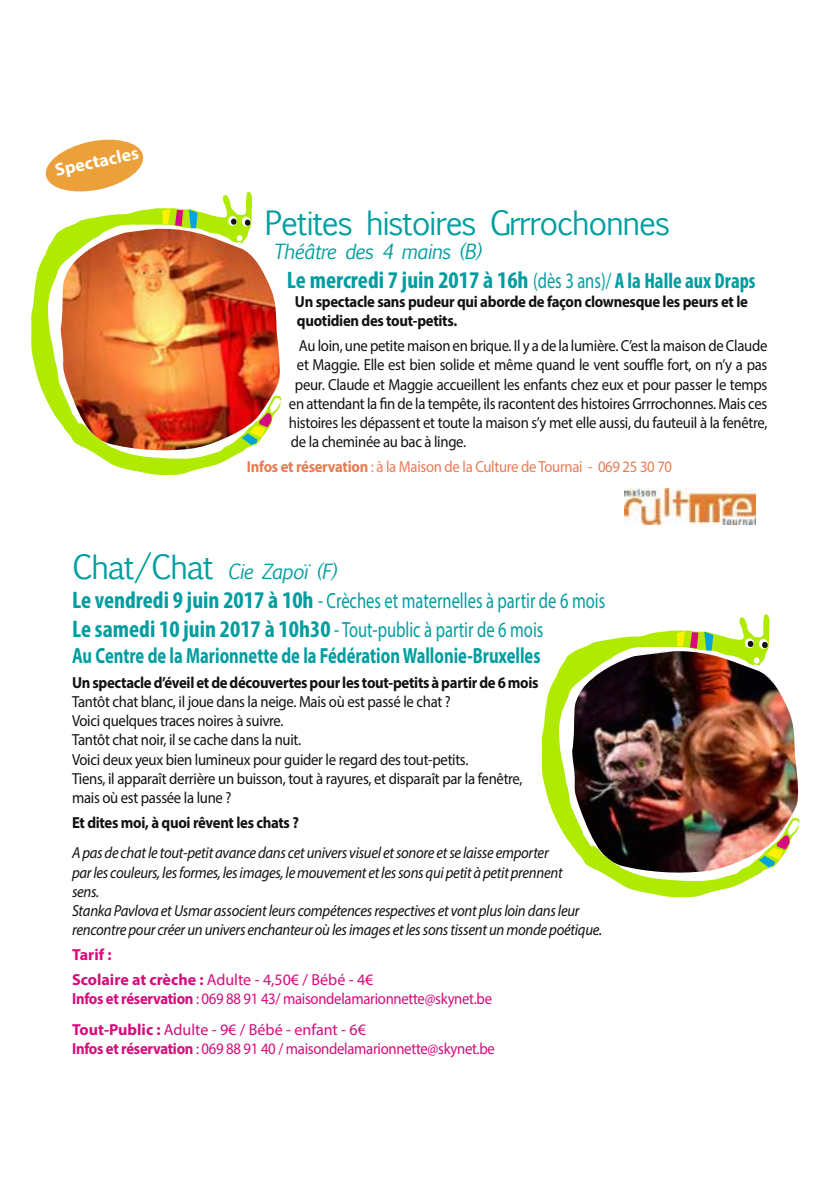
<style>
.page{position:relative;width:840px;height:1191px;background:#fff}
.page>*{position:absolute;margin:0;border:0;box-sizing:border-box;transform-origin:0 0}
.t1{font:32px "Euphemia UCAS";letter-spacing:-.04em;color:#009ea0}
.t2{font:700 condensed 24px "Myriad Pro";color:#009da0}
.t3{font:22px/28.8px "Myriad Pro";color:#009da0;scale:.75 1}
.t4{font:700 22px "Myriad Pro";color:#009da0;scale:.75 1}
.t5{font:italic 20px "Euphemia UCAS";letter-spacing:-.04em;color:#009ea0}
.t6{font:700 18px "Myriad Pro";color:#fff}
.t7{font:16px/19.2px "Myriad Pro";letter-spacing:-.02em;color:#121212;scale:.92 1}
.t8{font:italic 16px/19.2px "Myriad Pro";letter-spacing:-.02em;color:#121212;scale:.92 1}
.t9{font:700 16px/19.2px "Myriad Pro";letter-spacing:-.02em;color:#121212;scale:.92 1}
.t10{font:16px/30.6px "Myriad Pro";letter-spacing:-.02em;color:#d70b7d;scale:.92 1}
.t11{font:16px "Myriad Pro";letter-spacing:-.02em;color:#e67c54;scale:.92 1}
.t12{font:700 16px/24.8px "Myriad Pro";color:#d70b7d}
.s1{font-weight:400;font-stretch:normal;font-size:22px}
.s2{font-size:22px}
.s3{font-weight:700}
.s4{font-style:normal;font-size:32px}
.s5{font-weight:700;font-stretch:condensed;font-size:24px}
.s6{font-weight:400}
</style>
<div class="page">
<img style="left:624px;top:488px;width:131px;height:36px">
<img style="left:31px;top:192px;width:251px;height:283px">
<div style="left:242px;top:217px;width:8px;height:9px;background:#fff;border-radius:50%"></div>
<div style="left:228px;top:216px;width:9px;height:10px;background:#fff;border-radius:50%"></div>
<svg style="left:245px;top:219px;width:5px;height:7px"></svg>
<svg style="left:231px;top:218px;width:5px;height:7px"></svg>
<svg style="left:237px;top:235px;width:5px;height:6px"></svg>
<svg style="left:189px;top:209px;width:8px;height:19px"></svg>
<svg style="left:162px;top:209px;width:21px;height:17px"></svg>
<svg style="left:241px;top:398px;width:40px;height:47px"></svg>
<img style="left:541px;top:614px;width:259px;height:283px">
<svg style="left:758px;top:639px;width:9px;height:10px"></svg>
<svg style="left:744px;top:638px;width:9px;height:10px"></svg>
<svg style="left:761px;top:642px;width:6px;height:6px"></svg>
<svg style="left:747px;top:641px;width:6px;height:6px"></svg>
<svg style="left:753px;top:657px;width:6px;height:6px"></svg>
<svg style="left:676px;top:631px;width:36px;height:19px"></svg>
<svg style="left:758px;top:820px;width:41px;height:47px"></svg>
<svg style="left:43px;top:139px;width:103px;height:56px"></svg>
<p class="t6" style="left:53px;top:159px;width:86px;rotate:-12deg">Spectacles</p>
<h1 class="t1" style="left:265px;top:200px;width:406px">Petites histoires Grrrochonnes</h1>
<p class="t5" style="left:273px;top:237px;width:209px">Théâtre des 4 mains (B)</p>
<h2 class="t2" style="left:287px;top:265px;width:470px">Le mercredi 7 juin 2017 à 16h <span class="s1">(dès 3 ans)/</span> <span class="s2">A la Halle aux Draps</span></h2>
<p class="t9" style="left:295px;top:291px;width:493px">Un spectacle sans pudeur qui aborde de façon clownesque les peurs et le quotidien des tout-petits.</p>
<p class="t7" style="left:299px;top:336px;width:510px">Au loin, une petite maison en brique. Il y a de la lumière. C’est la maison de Claude</p>
<p class="t7" style="left:297px;top:355px;width:512px">et Maggie. Elle est bien solide et même quand le vent souffle fort, on n’y a pas</p>
<p class="t7" style="left:295px;top:374px;width:515px">peur. Claude et Maggie accueillent les enfants chez eux et pour passer le temps</p>
<p class="t7" style="left:289px;top:393px;width:521px">en attendant la fin de la tempête, ils racontent des histoires Grrrochonnes. Mais ces</p>
<p class="t7" style="left:289px;top:413px;width:521px">histoires les dépassent et toute la maison s’y met elle aussi, du fauteuil à la fenêtre,</p>
<p class="t7" style="left:291px;top:432px;width:192px">de la cheminée au bac à linge.</p>
<p class="t11" style="left:247px;top:457px;width:463px"><span class="s3">Infos et réservation</span> : à la Maison de la Culture de Tournai - 069 25 30 70</p>
<p class="t5" style="left:72px;top:557px;width:266px"><span class="s4">Chat/Chat</span> Cie Zapoï (F)</p>
<h3 class="t3" style="left:72px;top:585px;width:712px"><span class="s5">Le vendredi 9 juin 2017 à 10h</span> - Crèches et maternelles à partir de 6 mois<br><span class="s5">Le samedi 10 juin 2017 à 10h30</span> - Tout-public à partir de 6 mois</h3>
<h3 class="t4" style="left:72px;top:641px;width:625px">Au Centre de la Marionnette de la Fédération Wallonie-Bruxelles</h3>
<p class="t9" style="left:72px;top:672px;width:508px">Un spectacle d’éveil et de découvertes pour les tout-petits à partir de 6 mois</p>
<p class="t7" style="left:72px;top:692px;width:491px">Tantôt chat blanc, il joue dans la neige. Mais où est passé le chat ?<br>Voici quelques traces noires à suivre.<br>Tantôt chat noir, il se cache dans la nuit.<br>Voici deux yeux bien lumineux pour guider le regard des tout-petits.<br>Tiens, il apparaît derrière un buisson, tout à rayures, et disparaît par la fenêtre, mais où est passée la lune ?</p>
<p class="t9" style="left:72px;top:812px;width:248px">Et dites moi, à quoi rêvent les chats ?</p>
<p class="t8" style="left:72px;top:843px;width:577px">A pas de chat le tout-petit avance dans cet univers visuel et sonore et se laisse emporter<br>par les couleurs, les formes, les images, le mouvement et les sons qui petit à petit prennent<br>sens.<br>Stanka Pavlova et Usmar associent leurs compétences respectives et vont plus loin dans leur rencontre pour créer un univers enchanteur où les images et les sons tissent un monde poétique.</p>
<p class="t12" style="left:72px;top:942px;width:303px">Tarif :<br>Scolaire at crèche : <span class="s6">Adulte - 4,50€ / Bébé - 4€</span></p>
<p class="t10" style="left:72px;top:983px;width:457px"><span class="s3">Infos et réservation</span> : 069 88 91 43/ maisondelamarionnette@skynet.be<br><span class="s3">Tout-Public :</span> Adulte - 9€ / Bébé - enfant - 6€</p>
<p class="t10" style="left:72px;top:1033px;width:461px"><span class="s3">Infos et réservation</span> : 069 88 91 40 / maisondelamarionnette@skynet.be</p>
</div>
